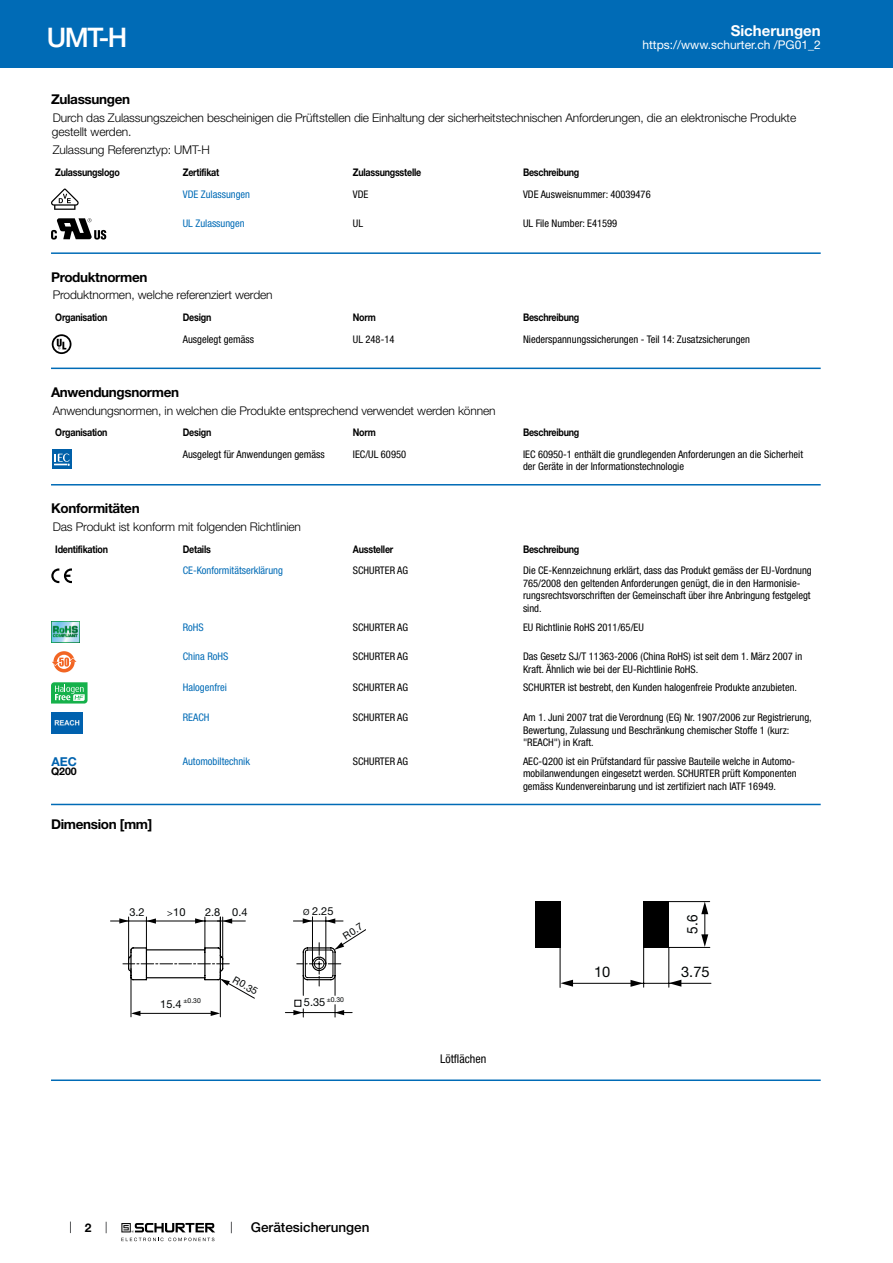
<style>
.page{position:relative;width:893px;height:1263px;background:#fff}
.page>*{position:absolute;margin:0;border:0;box-sizing:border-box;transform-origin:0 0}
.t1{font:500 27px "Helvetica Neue LT";color:#fff}
.t2{font:700 15px "Helvetica Neue LT";color:#fff}
.t3{font:14.7px "Helvetica Neue LT";color:#020505}
.t4{font:14.55px "Helvetica Neue LT";color:#020505;scale:.93 1}
.t5{font:700 13.5px "Helvetica Neue LT";letter-spacing:-.025em;color:#000}
.t6{font:500 13.5px "Helvetica Neue LT";color:#000}
.t7{font:700 12.3px "Helvetica Neue LT";color:#0163af}
.t8{font:300 12px/14.4px "Helvetica Neue LT";letter-spacing:-.01em;color:#000}
.t9{font:12px "Helvetica Neue LT";color:#fff}
.t10{font:condensed 12px "Helvetica Neue LT";color:#000}
.t11{font:700 12px "Helvetica Neue LT";color:#000}
.t12{font:10.95px "Helvetica Neue LT";color:#020505}
.t13{font:condensed 10.5px/12.6px "Helvetica Neue LT";color:#000}
.t14{font:700 10.5px "Helvetica Neue LT";letter-spacing:-.025em;color:#000;scale:.85 1}
.t15{font:condensed 10.5px "Helvetica Neue LT";color:#006bb6}
.t16{font:700 10.5px "Helvetica Neue LT";letter-spacing:-.025em;color:#000}
.t17{font:10.05px "Helvetica Neue LT";color:#020505}
.t18{font:6.9px "Helvetica Neue LT";color:#020505}
.s1{font-size:9.45px}
.s2{font-size:10.95px}
.s3{font-size:8.4px}
</style>
<div class="page">
<svg style="left:70px;top:1221px;width:1px;height:12px"></svg>
<svg style="left:121px;top:1223px;width:94px;height:18px"></svg>
<div style="left:0;top:0;width:893px;height:68px;background:#006bb6"></div>
<svg style="left:51px;top:189px;width:28px;height:21px"></svg>
<svg style="left:51px;top:218px;width:55px;height:22px"></svg>
<hr style="left:51px;top:252px;width:770px;height:2px;background:#006bb6">
<svg style="left:52px;top:334px;width:19px;height:20px"></svg>
<hr style="left:51px;top:368px;width:770px;height:1px;background:#006bb6">
<svg style="left:52px;top:449px;width:20px;height:20px"></svg>
<div style="left:52px;top:450px;width:19px;height:19px;background:#0060a9"></div>
<svg style="left:54px;top:453px;width:16px;height:13px"></svg>
<hr style="left:51px;top:484px;width:770px;height:1px;background:#006bb6">
<svg style="left:51px;top:568px;width:21px;height:15px"></svg>
<img style="left:51px;top:621px;width:29px;height:22px">
<svg style="left:53px;top:651px;width:22px;height:21px"></svg>
<div style="left:57px;top:655px;width:14px;height:14px;background:#fff;border-radius:50%"></div>
<svg style="left:52px;top:657px;width:25px;height:10px"></svg>
<svg style="left:51px;top:682px;width:37px;height:21px"></svg>
<img style="left:51px;top:712px;width:32px;height:21px">
<hr style="left:51px;top:804px;width:770px;height:1px;background:#006bb6">
<hr style="left:131px;top:968px;width:1px;height:49px;background:#000">
<hr style="left:220px;top:968px;width:1px;height:49px;background:#000">
<hr style="left:134px;top:1013px;width:83px;height:1px;background:#000">
<hr style="left:146px;top:917px;width:1px;height:31px;background:#000">
<hr style="left:128px;top:917px;width:1px;height:42px;background:#000">
<hr style="left:110px;top:921px;width:87px;height:1px;background:#000">
<hr style="left:205px;top:917px;width:1px;height:31px;background:#000">
<hr style="left:199px;top:921px;width:46px;height:1px;background:#000">
<hr style="left:222px;top:917px;width:1px;height:42px;background:#000">
<hr style="left:220px;top:917px;width:1px;height:32px;background:#000">
<hr style="left:312px;top:917px;width:1px;height:47px;background:#000">
<hr style="left:326px;top:917px;width:1px;height:47px;background:#000">
<svg style="left:146px;top:918px;width:10px;height:6px"></svg>
<svg style="left:119px;top:918px;width:10px;height:5px"></svg>
<svg style="left:217px;top:918px;width:15px;height:6px"></svg>
<svg style="left:195px;top:918px;width:10px;height:5px"></svg>
<svg style="left:131px;top:1011px;width:9px;height:5px"></svg>
<svg style="left:211px;top:1011px;width:9px;height:5px"></svg>
<svg style="left:123px;top:947px;width:132px;height:52px"></svg>
<svg style="left:285px;top:918px;width:81px;height:99px"></svg>
<div style="left:535px;top:901px;width:25px;height:47px;background:#000"></div>
<div style="left:643px;top:901px;width:26px;height:47px;background:#000"></div>
<hr style="left:567px;top:983px;width:144px;height:1px;background:#000">
<hr style="left:704px;top:906px;width:1px;height:36px;background:#000">
<hr style="left:560px;top:947px;width:1px;height:40px;background:#000">
<hr style="left:643px;top:948px;width:1px;height:39px;background:#000">
<hr style="left:668px;top:948px;width:1px;height:39px;background:#000">
<hr style="left:661px;top:947px;width:49px;height:1px;background:#000">
<hr style="left:661px;top:901px;width:49px;height:1px;background:#000">
<svg style="left:560px;top:980px;width:13px;height:7px"></svg>
<svg style="left:630px;top:980px;width:13px;height:7px"></svg>
<svg style="left:669px;top:980px;width:12px;height:7px"></svg>
<svg style="left:701px;top:934px;width:7px;height:13px"></svg>
<svg style="left:701px;top:901px;width:7px;height:13px"></svg>
<hr style="left:51px;top:1079px;width:770px;height:2px;background:#006bb6">
<h1 class="t1" style="left:47px;top:21px;width:82px">UMT-H</h1>
<h2 class="t2" style="left:731px;top:21px;width:92px">Sicherungen</h2>
<p class="t9" style="left:642px;top:38px;width:180px">https://www.schurter.ch /PG01_2</p>
<p class="t5" style="left:51px;top:91px;width:81px">Zulassungen</p>
<p class="t8" style="left:52px;top:110px;width:746px">Durch das Zulassungszeichen bescheinigen die Prüftstellen die Einhaltung der sicherheitstechnischen Anforderungen, die an elektronische Produkte gestellt werden.</p>
<p class="t8" style="left:53px;top:143px;width:159px">Zulassung Referenztyp: UMT-H</p>
<p class="t14" style="left:55px;top:166px;width:78px">Zulassungslogo</p>
<p class="t14" style="left:183px;top:166px;width:44px">Zertifikat</p>
<p class="t14" style="left:353px;top:166px;width:82px">Zulassungsstelle</p>
<p class="t14" style="left:523px;top:166px;width:68px">Beschreibung</p>
<p class="t15" style="left:183px;top:188px;width:69px">VDE Zulassungen</p>
<p class="t13" style="left:353px;top:188px;width:17px">VDE</p>
<p class="t13" style="left:523px;top:188px;width:129px">VDE Ausweisnummer: 40039476</p>
<p class="t15" style="left:183px;top:218px;width:63px">UL Zulassungen</p>
<p class="t13" style="left:353px;top:217px;width:12px">UL</p>
<p class="t13" style="left:523px;top:217px;width:96px">UL File Number: E41599</p>
<p class="t5" style="left:51px;top:268px;width:98px">Produktnormen</p>
<p class="t8" style="left:53px;top:288px;width:221px">Produktnormen, welche referenziert werden</p>
<p class="t14" style="left:55px;top:311px;width:63px">Organisation</p>
<p class="t14" style="left:183px;top:311px;width:35px">Design</p>
<p class="t14" style="left:353px;top:311px;width:29px">Norm</p>
<p class="t14" style="left:523px;top:311px;width:68px">Beschreibung</p>
<p class="t13" style="left:183px;top:333px;width:73px">Ausgelegt gemäss</p>
<p class="t13" style="left:353px;top:333px;width:43px">UL 248-14</p>
<p class="t13" style="left:523px;top:333px;width:229px">Niederspannungssicherungen - Teil 14: Zusatzsicherungen</p>
<p class="t5" style="left:51px;top:383px;width:130px">Anwendungsnormen</p>
<p class="t8" style="left:53px;top:403px;width:444px">Anwendungsnormen, in welchen die Produkte entsprechend verwendet werden können</p>
<p class="t14" style="left:55px;top:426px;width:63px">Organisation</p>
<p class="t14" style="left:183px;top:426px;width:35px">Design</p>
<p class="t14" style="left:353px;top:426px;width:29px">Norm</p>
<p class="t14" style="left:523px;top:426px;width:68px">Beschreibung</p>
<p class="t13" style="left:183px;top:448px;width:143px">Ausgelegt für Anwendungen gemäss</p>
<p class="t13" style="left:353px;top:448px;width:55px">IEC/UL 60950</p>
<p class="t13" style="left:523px;top:448px;width:281px">IEC 60950-1 enthält die grundlegenden Anforderungen an die Sicherheit der Geräte in der Informationstechnologie</p>
<p class="t5" style="left:51px;top:500px;width:90px">Konformitäten</p>
<p class="t8" style="left:53px;top:519px;width:250px">Das Produkt ist konform mit folgenden Richtlinien</p>
<p class="t14" style="left:55px;top:543px;width:64px">Identifikation</p>
<p class="t14" style="left:183px;top:543px;width:35px">Details</p>
<p class="t14" style="left:353px;top:543px;width:49px">Aussteller</p>
<p class="t14" style="left:523px;top:543px;width:68px">Beschreibung</p>
<p class="t15" style="left:183px;top:564px;width:102px">CE-Konformitätserklärung</p>
<p class="t13" style="left:353px;top:564px;width:57px">SCHURTER AG</p>
<p class="t13" style="left:523px;top:564px;width:290px">Die CE-Kennzeichnung erklärt, dass das Produkt gemäss der EU-Vordnung 765/2008 den geltenden Anforderungen genügt, die in den Harmonisie&shy;rungsrechtsvorschriften der Gemeinschaft über ihre Anbringung festgelegt sind.</p>
<p class="t15" style="left:183px;top:621px;width:22px">RoHS</p>
<p class="t13" style="left:353px;top:620px;width:57px">SCHURTER AG</p>
<p class="t13" style="left:523px;top:620px;width:122px">EU Richtlinie RoHS 2011/65/EU</p>
<p class="t15" style="left:183px;top:650px;width:47px">China RoHS</p>
<p class="t13" style="left:353px;top:650px;width:57px">SCHURTER AG</p>
<p class="t13" style="left:523px;top:650px;width:281px">Das Gesetz SJ/T 11363-2006 (China RoHS) ist seit dem 1. März 2007 in<br>Kraft. Ähnlich wie bei der EU-Richtlinie RoHS.</p>
<p class="t15" style="left:183px;top:682px;width:46px">Halogenfrei</p>
<p class="t13" style="left:353px;top:681px;width:57px">SCHURTER AG</p>
<p class="t13" style="left:523px;top:681px;width:276px">SCHURTER ist bestrebt, den Kunden halogenfreie Produkte anzubieten.</p>
<p class="t15" style="left:183px;top:711px;width:28px">REACH</p>
<p class="t13" style="left:353px;top:711px;width:57px">SCHURTER AG</p>
<p class="t13" style="left:523px;top:711px;width:290px">Am 1. Juni 2007 trat die Verordnung (EG) Nr. 1907/2006 zur Registrierung,<br>Bewertung, Zulassung und Beschränkung chemischer Stoffe 1 (kurz: "REACH") in Kraft.</p>
<p class="t7" style="left:52px;top:754px;width:27px">AEC</p>
<p class="t16" style="left:51px;top:764px;width:27px">Q200</p>
<p class="t15" style="left:183px;top:755px;width:69px">Automobiltechnik</p>
<p class="t13" style="left:353px;top:755px;width:57px">SCHURTER AG</p>
<p class="t13" style="left:523px;top:755px;width:275px;text-align:justify">AEC-Q200 ist ein Prüfstandard für passive Bauteile welche in Automo&shy;mobilanwendungen eingesetzt werden. SCHURTER prüft Komponenten gemäss Kundenvereinbarung und ist zertifiziert nach IATF 16949.</p>
<p class="t5" style="left:51px;top:815px;width:103px">Dimension [mm]</p>
<p class="t12" style="left:129px;top:905px;width:17px">3.2</p>
<p class="t12" style="left:167px;top:905px;width:20px"><span class="s1">&gt;</span>10</p>
<p class="t12" style="left:205px;top:905px;width:44px">2.8 0.4</p>
<p class="t18" style="left:160px;top:996px;width:42px"><span class="s2">15.4</span> ±0.30</p>
<p class="t17" style="left:237px;top:973px;width:28px;rotate:30deg">R0.35</p>
<p class="t12" style="left:303px;top:905px;width:32px"><span class="s3">Ø</span> 2.25</p>
<p class="t17" style="left:340px;top:932px;width:23px;rotate:-33deg">R 0.7</p>
<p class="t18" style="left:304px;top:995px;width:42px"><span class="s2">5.35</span> ±0.30</p>
<p class="t11" style="left:85px;top:1220px;width:8px">2</p>
<p class="t6" style="left:251px;top:1219px;width:120px">Gerätesicherungen</p>
<p class="t10" style="left:440px;top:1052px;width:48px">Lötflächen</p>
<h3 class="t4" style="left:683px;top:934px;width:22px;rotate:-90deg">5.6</h3>
<h3 class="t3" style="left:594px;top:963px;width:18px">10</h3>
<h3 class="t3" style="left:681px;top:963px;width:30px">3.75</h3>
</div>
